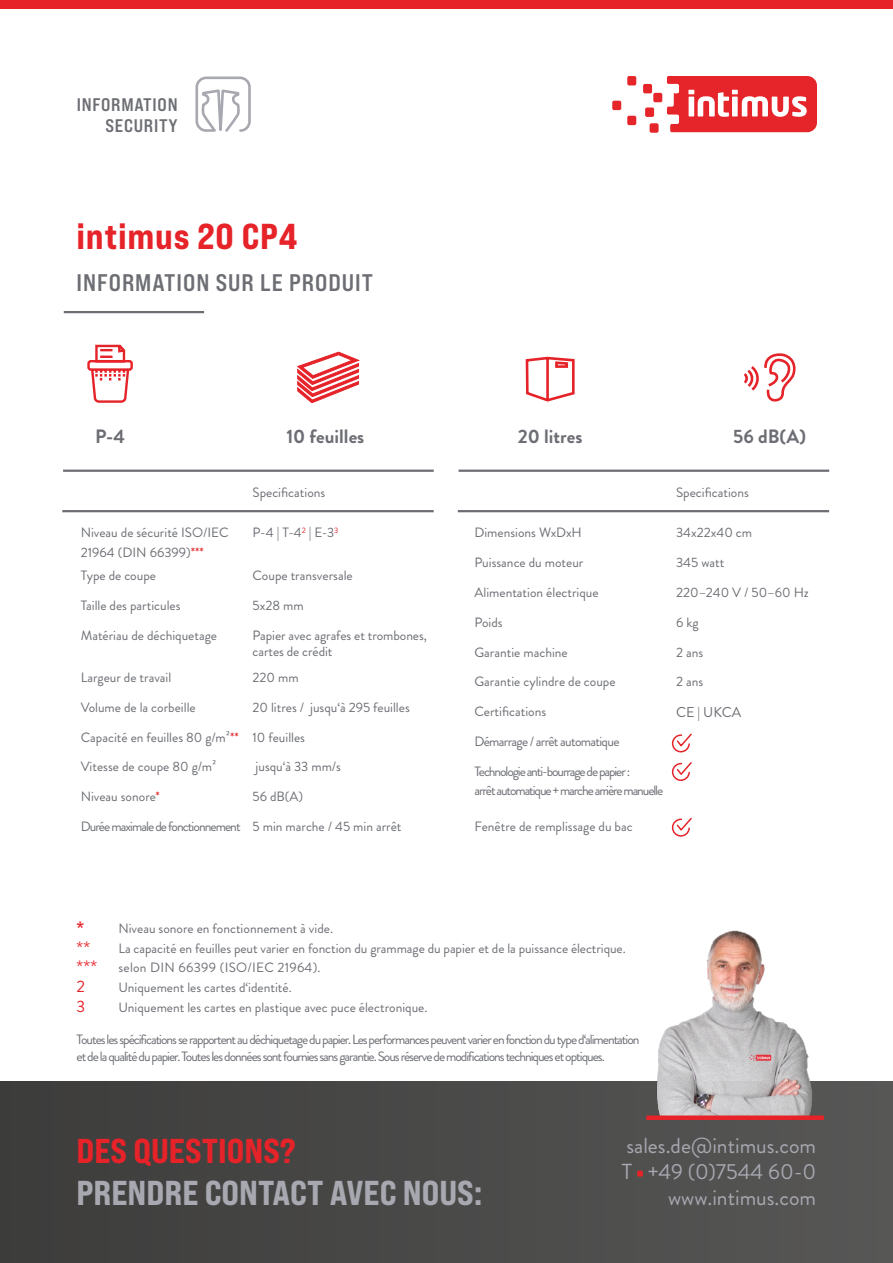
<style>
.page{position:relative;width:893px;height:1263px;background:#fff}
.page>*{position:absolute;margin:0;border:0;box-sizing:border-box;transform-origin:0 0}
.t1{font:36px "Bebas Neue Pro Exp Eb";letter-spacing:.02em;color:#e52329}
.t2{font:34.5px "Bebas Neue Pro Exp Eb";color:#a7a8b0}
.t3{font:34.5px "Bebas Neue Pro Exp Eb";color:#e52329}
.t4{font:24px "Bebas Neue Pro Exp Bd";letter-spacing:.04em;color:#6c6e74}
.t5{font:21.75px/26.1px "Brandon Grotesque";color:#a7a8b0;text-align:right}
.t6{font:700 19.35px "Brandon Grotesque";color:#6c6e74}
.t7{font:18.15px/20.9px "Bebas Neue Pro Exp Bd";letter-spacing:.04em;color:#6c6e74;text-align:right}
.t8{font:16.5px "Bebas Neue Pro";color:#e52329}
.t9{font:16.5px "Brandon Grotesque";color:#e52329}
.t10{font:14.25px "Brandon Grotesque";color:#6c6e74}
.t11{font:13.5px/19.5px "Brandon Grotesque";color:#6c6e74}
.t12{font:13.5px/16.2px "Brandon Grotesque";letter-spacing:-.075em;color:#6c6e74}
.t13{font:13.5px/19.5px "Brandon Grotesque";letter-spacing:-.08em;color:#6c6e74}
.t14{font:13.5px "Brandon Grotesque";letter-spacing:-.07em;color:#6c6e74}
.t15{font:13.5px "Brandon Grotesque";letter-spacing:.02em;color:#6c6e74}
.t16{font:13.5px "Brandon Grotesque";letter-spacing:-.05em;color:#6c6e74}
.s1{color:#e52329}
.s2{font-size:13.5px}
.s3{font-family:"Bebas Neue Pro Exp Eb";font-size:16.5px;color:#e52329}
</style>
<div class="page">
<div style="left:0;top:1082px;width:893px;height:181px;background:linear-gradient(to right,#3c3c3b,#575756)"></div>
<img style="left:616px;top:930px;width:259px;height:188px">
<div style="left:646px;top:1115px;width:178px;height:5px;background:#e52329"></div>
<hr style="left:63px;top:470px;width:371px;height:2px;background:#6c6e74">
<hr style="left:62px;top:510px;width:372px;height:2px;background:#6c6e74">
<hr style="left:459px;top:470px;width:370px;height:2px;background:#6c6e74">
<hr style="left:458px;top:510px;width:371px;height:2px;background:#6c6e74">
<hr style="left:64px;top:311px;width:140px;height:2px;background:#6c6e74">
<div style="left:627px;top:76px;width:9px;height:9px;background:#e52529;border-radius:2px"></div>
<div style="left:627px;top:116px;width:9px;height:9px;background:#e52529;border-radius:2px"></div>
<div style="left:612px;top:101px;width:9px;height:9px;background:#e52529;border-radius:2px"></div>
<div style="left:645px;top:107px;width:9px;height:10px;background:#e52529;border-radius:2px"></div>
<div style="left:650px;top:123px;width:9px;height:10px;background:#e52529;border-radius:2px"></div>
<div style="left:653px;top:93px;width:9px;height:9px;background:#e52529;border-radius:2px"></div>
<div style="left:643px;top:84px;width:9px;height:9px;background:#e52529;border-radius:2px"></div>
<svg style="left:667px;top:76px;width:150px;height:56px"></svg>
<svg style="left:195px;top:76px;width:56px;height:56px"></svg>
<div style="left:0;top:0;width:893px;height:8px;background:#e52329"></div>
<svg style="left:743px;top:353px;width:53px;height:49px"></svg>
<svg style="left:297px;top:352px;width:62px;height:51px"></svg>
<svg style="left:87px;top:344px;width:46px;height:59px"></svg>
<svg style="left:525px;top:356px;width:50px;height:46px"></svg>
<svg style="left:637px;top:1170px;width:6px;height:6px"></svg>
<svg style="left:672px;top:817px;width:20px;height:20px"></svg>
<svg style="left:672px;top:762px;width:20px;height:19px"></svg>
<svg style="left:672px;top:733px;width:20px;height:20px"></svg>
<h3 class="t7" style="left:77px;top:94px;width:102px">INFORMATION<br>SECURITY</h3>
<h1 class="t1" style="left:77px;top:214px;width:222px">intimus 20 CP4</h1>
<h3 class="t4" style="left:77px;top:268px;width:298px">INFORMATION SUR LE PRODUIT</h3>
<h3 class="t6" style="left:95px;top:423px;width:31px">P-4</h3>
<h3 class="t6" style="left:286px;top:423px;width:79px">10 feuilles</h3>
<h3 class="t6" style="left:518px;top:423px;width:66px">20 litres</h3>
<h3 class="t6" style="left:733px;top:423px;width:74px">56 dB(A)</h3>
<p class="t11" style="left:253px;top:483px;width:74px">Specifications</p>
<p class="t11" style="left:81px;top:523px;width:149px">Niveau de sécurité ISO/IEC<br>21964 (DIN 66399)<span class="s1">***</span></p>
<p class="t11" style="left:253px;top:523px;width:87px">P-4 | T-4<sup>2</sup> | E-3<sup>3</sup></p>
<p class="t11" style="left:81px;top:566px;width:77px">Type de coupe</p>
<p class="t11" style="left:253px;top:566px;width:102px">Coupe transversale</p>
<p class="t11" style="left:81px;top:596px;width:101px">Taille des particules</p>
<p class="t11" style="left:253px;top:596px;width:53px">5x28 mm</p>
<p class="t11" style="left:81px;top:625px;width:138px">Matériau de déchiquetage</p>
<p class="t11" style="left:253px;top:627px;width:176px;line-height:16.2px">Papier avec agrafes et trombones, cartes de crédit</p>
<p class="t11" style="left:81px;top:668px;width:92px">Largeur de travail</p>
<p class="t11" style="left:253px;top:668px;width:48px">220 mm</p>
<p class="t11" style="left:81px;top:698px;width:116px">Volume de la corbeille</p>
<p class="t11" style="left:253px;top:698px;width:159px">20 litres / jusqu‘à 295 feuilles</p>
<p class="t11" style="left:81px;top:727px;width:226px">Capacité en feuilles 80 g/m²<span class="s1">**</span> 10 feuilles</p>
<p class="t11" style="left:81px;top:757px;width:137px">Vitesse de coupe 80 g/m²</p>
<p class="t11" style="left:256px;top:757px;width:87px">jusqu‘à 33 mm/s</p>
<p class="t11" style="left:81px;top:787px;width:81px">Niveau sonore<span class="s1">*</span></p>
<p class="t11" style="left:253px;top:787px;width:52px">56 dB(A)</p>
<p class="t14" style="left:81px;top:817px;width:322px">Durée maximale de fonctionnement 5 min marche / 45 min arrêt</p>
<p class="t11" style="left:676px;top:483px;width:74px">Specifications</p>
<p class="t11" style="left:474px;top:523px;width:109px">Dimensions WxDxH</p>
<p class="t11" style="left:676px;top:523px;width:78px">34x22x40 cm</p>
<p class="t11" style="left:474px;top:553px;width:110px">Puissance du moteur</p>
<p class="t11" style="left:676px;top:553px;width:50px">345 watt</p>
<p class="t11" style="left:474px;top:583px;width:126px">Alimentation électrique</p>
<p class="t11" style="left:676px;top:583px;width:134px">220–240 V / 50–60 Hz</p>
<p class="t11" style="left:474px;top:613px;width:30px">Poids</p>
<p class="t11" style="left:676px;top:613px;width:24px">6 kg</p>
<p class="t11" style="left:474px;top:642px;width:95px">Garantie machine</p>
<p class="t11" style="left:676px;top:642px;width:29px">2 ans</p>
<p class="t11" style="left:474px;top:672px;width:143px">Garantie cylindre de coupe</p>
<p class="t11" style="left:676px;top:672px;width:29px">2 ans</p>
<p class="t11" style="left:474px;top:702px;width:73px">Certifications</p>
<p class="t10" style="left:676px;top:702px;width:67px">CE <span class="s2">|</span> UKCA</p>
<p class="t16" style="left:474px;top:732px;width:146px">Démarrage / arrêt automatique</p>
<p class="t13" style="left:474px;top:761px;width:190px">Technologie anti-bourrage de papier :<br>arrêt automatique + marche arrière manuelle</p>
<p class="t11" style="left:474px;top:817px;width:160px">Fenêtre de remplissage du bac</p>
<p class="t11" style="left:77px;top:918px;width:258px"><span class="s3">*</span> Niveau sonore en fonctionnement à vide.</p>
<p class="t8" style="left:77px;top:937px;width:15px">**</p>
<p class="t11" style="left:119px;top:938px;width:509px">La capacité en feuilles peut varier en fonction du grammage du papier et de la puissance électrique.</p>
<p class="t8" style="left:77px;top:957px;width:22px">***</p>
<p class="t15" style="left:119px;top:958px;width:204px">selon DIN 66399 (ISO/IEC 21964).</p>
<p class="t9" style="left:77px;top:975px;width:10px">2</p>
<p class="t11" style="left:119px;top:978px;width:175px">Uniquement les cartes d‘identité.</p>
<p class="t9" style="left:77px;top:995px;width:10px">3</p>
<p class="t11" style="left:119px;top:998px;width:310px">Uniquement les cartes en plastique avec puce électronique.</p>
<p class="t12" style="left:77px;top:1032px;width:564px">Toutes les spécifications se rapportent au déchiquetage du papier. Les performances peuvent varier en fonction du type d‘alimentation et de la qualité du papier. Toutes les données sont fournies sans garantie. Sous réserve de modifications techniques et optiques.</p>
<h2 class="t3" style="left:76px;top:1129px;width:221px">DES QUESTIONS?</h2>
<h2 class="t2" style="left:76px;top:1171px;width:408px">PRENDRE CONTACT AVEC NOUS:</h2>
<h3 class="t5" style="left:622px;top:1132px;width:196px">sales.de@intimus.com<br>T +49 (0)7544 60-0 www.intimus.com</h3>
</div>
